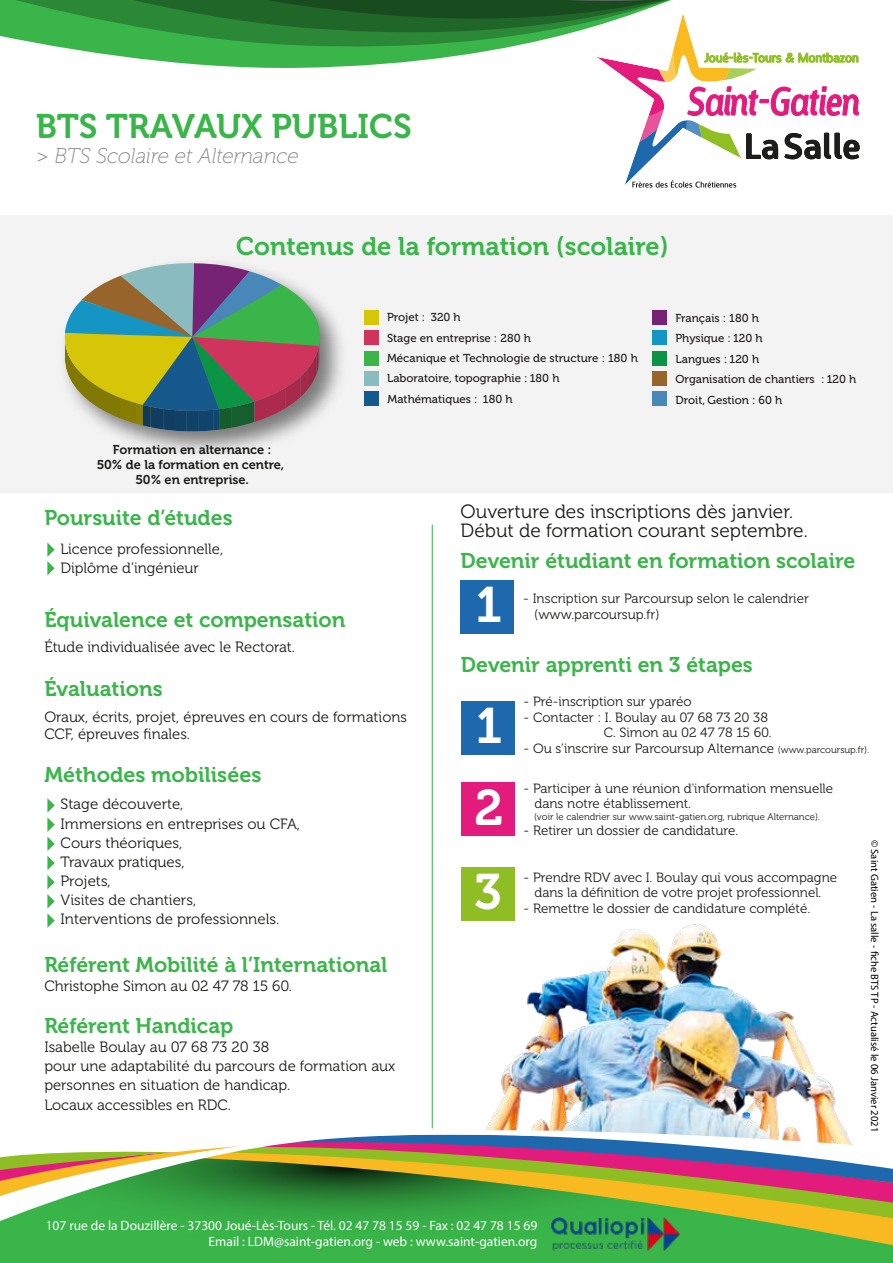
<style>
.page{position:relative;width:893px;height:1263px;background:#fff}
.page>*{position:absolute;margin:0;border:0;box-sizing:border-box;transform-origin:0 0}
.t1{font:49.8px "Museo 700";color:#fff}
.t2{font:34.05px "Museo 700";color:#3ab54a}
.t3{font:25.5px "Museo 700";color:#3ab54a}
.t4{font:21.3px "Museo 700";color:#3ab54a}
.t5{font:italic 21.3px "Museo 100";color:#878787}
.t6{font:19.2px/19.2px "Museo 300";color:#1d1d1b}
.t7{font:14.85px/19.2px "Museo 300";color:#1d1d1b}
.t8{font:13.5px/16.2px "Myriad Pro";color:#fff;text-align:right}
.t9{font:13.35px/15.3px "Museo 300";color:#1d1d1b}
.t10{font:12.75px/15.3px "Museo 700";color:#1d1d1b;text-align:center}
.t11{font:11.55px/20.4px "Museo 500";color:#221e1f}
.t12{font:10.65px "Myriad Pro";color:#000}
.t13{font:9.6px "Museo 300";color:#1d1d1b}
.s1{font-size:9.6px}
</style>
<div class="page">
<div style="left:0;top:216px;width:893px;height:277px;background:#f3f3f3"></div>
<img style="left:431px;top:919px;width:406px;height:197px">
<svg style="left:65px;top:263px;width:259px;height:168px;background:#878f73"></svg>
<div style="left:364px;top:310px;width:15px;height:15px;background:#d7c607"></div>
<div style="left:364px;top:351px;width:15px;height:14px;background:#3ab54a"></div>
<div style="left:364px;top:331px;width:15px;height:14px;background:#ce345c"></div>
<div style="left:364px;top:371px;width:15px;height:14px;background:#89bbbf"></div>
<div style="left:364px;top:391px;width:15px;height:14px;background:#16598d"></div>
<div style="left:653px;top:331px;width:14px;height:14px;background:#1495c4"></div>
<div style="left:653px;top:310px;width:14px;height:15px;background:#762375"></div>
<div style="left:653px;top:391px;width:14px;height:14px;background:#4888b8"></div>
<div style="left:653px;top:351px;width:14px;height:14px;background:#0b9444"></div>
<div style="left:653px;top:371px;width:14px;height:14px;background:#97642b"></div>
<svg style="left:47px;top:542px;width:8px;height:33px"></svg>
<svg style="left:47px;top:798px;width:8px;height:130px"></svg>
<hr style="left:432px;top:525px;width:1px;height:603px;background:#3ab54a">
<div style="left:461px;top:580px;width:53px;height:54px;background:#1e69ad"></div>
<div style="left:0;top:1159px;width:893px;height:104px;background:#3ab54a"></div>
<svg style="left:551px;top:1227px;width:342px;height:19px"></svg>
<svg style="left:0;top:1116px;width:893px;height:111px"></svg>
<img style="left:552px;top:1217px;width:127px;height:33px">
<svg style="left:0;top:1146px;width:240px;height:55px"></svg>
<svg style="left:0;top:0;width:860px;height:188px"></svg>
<div style="left:461px;top:701px;width:53px;height:53px;background:#1e69ad"></div>
<div style="left:461px;top:783px;width:53px;height:53px;background:#e21b7c"></div>
<div style="left:461px;top:867px;width:53px;height:54px;background:#8fbe24"></div>
<h2 class="t2" style="left:36px;top:107px;width:377px">BTS TRAVAUX PUBLICS</h2>
<h3 class="t5" style="left:36px;top:145px;width:264px">&gt; BTS Scolaire et Alternance</h3>
<h3 class="t3" style="left:236px;top:232px;width:434px">Contenus de la formation (scolaire)</h3>
<p class="t10" style="left:97px;top:442px;width:189px">Formation en alternance :<br>50% de la formation en centre,<br>50% en entreprise.</p>
<p class="t11" style="left:387px;top:307px;width:75px">Projet : 320 h</p>
<p class="t11" style="left:675px;top:308px;width:85px">Français : 180 h</p>
<p class="t11" style="left:387px;top:328px;width:145px">Stage en entreprise : 280 h</p>
<p class="t11" style="left:675px;top:328px;width:89px">Physique : 120 h</p>
<p class="t11" style="left:387px;top:348px;width:252px">Mécanique et Technologie de structure : 180 h</p>
<p class="t11" style="left:387px;top:368px;width:174px">Laboratoire, topographie : 180 h</p>
<p class="t11" style="left:675px;top:349px;width:182px">Langues : 120 h<br>Organisation de chantiers : 120 h</p>
<p class="t11" style="left:387px;top:389px;width:127px">Mathématiques : 180 h</p>
<p class="t11" style="left:675px;top:389px;width:108px">Droit, Gestion : 60 h</p>
<h3 class="t4" style="left:44px;top:505px;width:190px">Poursuite d’études</h3>
<p class="t7" style="left:60px;top:539px;width:164px">Licence professionnelle,<br>Diplôme d’ingénieur</p>
<h3 class="t4" style="left:44px;top:607px;width:303px">Équivalence et compensation</h3>
<p class="t7" style="left:44px;top:638px;width:252px">Étude individualisée avec le Rectorat.</p>
<h3 class="t4" style="left:44px;top:677px;width:120px">Évaluations</h3>
<p class="t7" style="left:44px;top:709px;width:364px;line-height:17px">Oraux, écrits, projet, épreuves en cours de formations<br>CCF, épreuves finales.</p>
<h3 class="t4" style="left:44px;top:762px;width:219px">Méthodes mobilisées</h3>
<p class="t7" style="left:61px;top:795px;width:241px">Stage découverte,<br>Immersions en entreprises ou CFA,<br>Cours théoriques,<br>Travaux pratiques,<br>Projets,<br>Visites de chantiers,<br>Interventions de professionnels.</p>
<h3 class="t4" style="left:44px;top:952px;width:345px">Référent Mobilité à l’International</h3>
<p class="t7" style="left:44px;top:976px;width:249px">Christophe Simon au 02 47 78 15 60.</p>
<h3 class="t4" style="left:44px;top:1014px;width:191px">Référent Handicap</h3>
<p class="t7" style="left:44px;top:1038px;width:352px">Isabelle Boulay au 07 68 73 20 38<br>pour une adaptabilité du parcours de formation aux personnes en situation de handicap.<br>Locaux accessibles en RDC.</p>
<p class="t6" style="left:461px;top:502px;width:349px">Ouverture des inscriptions dès janvier.<br>Début de formation courant septembre.</p>
<h3 class="t4" style="left:461px;top:549px;width:396px">Devenir étudiant en formation scolaire</h3>
<h1 class="t1" style="left:475px;top:577px;width:28px">1</h1>
<p class="t9" style="left:523px;top:591px;width:287px">- Inscription sur Parcoursup selon le calendrier</p>
<p class="t9" style="left:534px;top:607px;width:127px">(www.parcoursup.fr)</p>
<h3 class="t4" style="left:461px;top:653px;width:293px">Devenir apprenti en 3 étapes</h3>
<h1 class="t1" style="left:476px;top:698px;width:28px">1</h1>
<p class="t9" style="left:524px;top:694px;width:169px">- Pré-inscription sur yparéo</p>
<p class="t9" style="left:524px;top:710px;width:250px;text-align:right">- Contacter : I. Boulay au 07 68 73 20 38<br>C. Simon au 02 47 78 15 60.</p>
<p class="t9" style="left:524px;top:741px;width:347px">- Ou s’inscrire sur Parcoursup Alternance <span class="s1">(www.parcoursup.fr).</span></p>
<h1 class="t1" style="left:475px;top:780px;width:30px">2</h1>
<h1 class="t1" style="left:474px;top:864px;width:29px">3</h1>
<p class="t9" style="left:535px;top:781px;width:300px;text-indent:-11px">- Participer à une réunion d'information mensuelle dans notre établissement.</p>
<p class="t13" style="left:534px;top:811px;width:287px">(voir le calendrier sur www.saint-gatien.org, rubrique Alternance).</p>
<p class="t9" style="left:524px;top:823px;width:216px">- Retirer un dossier de candidature.</p>
<p class="t9" style="left:524px;top:870px;width:315px;text-align:center">- Prendre RDV avec I. Boulay qui vous accompagne dans la définition de votre projet professionnel.</p>
<p class="t9" style="left:524px;top:901px;width:288px">- Remettre le dossier de candidature complété.</p>
<p class="t12" style="left:881px;top:840px;width:294px;rotate:90deg">© Saint Gatien - La salle - che BTS TP - Actualisé le 06 Janvier 2021</p>
<p class="t8" style="left:46px;top:1217px;width:493px">107 rue de la Douzillère - 37300 Joué-Lès-Tours - Tél. 02 47 78 15 59 - Fax : 02 47 78 15 69<br>Email : LDM@saint-gatien.org - web : www.saint-gatien.org</p>
</div>
